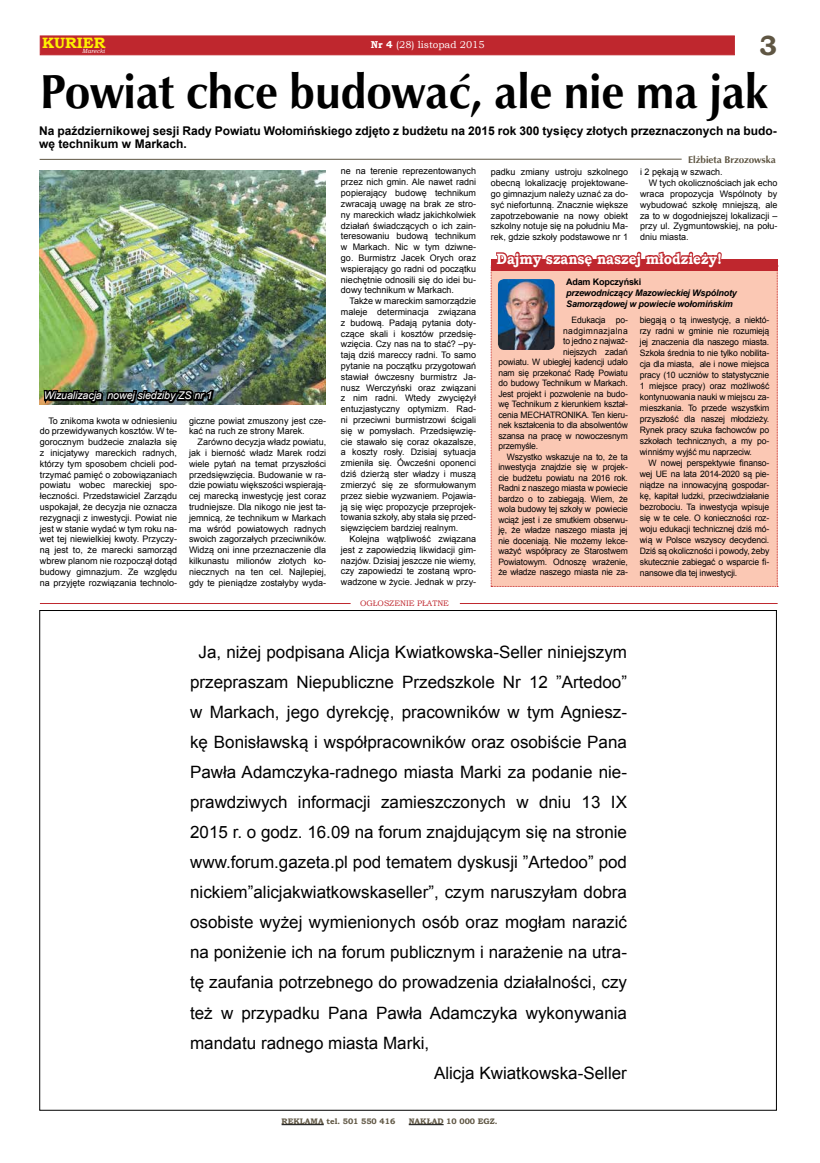
<style>
.page{position:relative;width:820px;height:1163px;background:#fff}
.page>*{position:absolute;margin:0;border:0;box-sizing:border-box;transform-origin:0 0}
.t1{font:700 49px "Classico URW";color:#000;scale:.94 1}
.t2{font:700 27.7px "Bookman Old Style";color:#5f5643}
.t3{font:17px "Arial";color:#000}
.t4{font:700 15px "Bookman Old Style";color:#fff;scale:.9 1}
.t5{font:700 15px "Bookman Old Style";color:#fff200}
.t6{font:700 12px/13px "Arial";color:#000}
.t7{font:italic 10.6px "Arial";letter-spacing:-.01em;color:#fff}
.t8{font:10px "Bookman Old Style";color:#fff}
.t9{font:700 10px "Classico URW";color:#5f5643}
.t10{font:9px/10.8px "Arial";color:#000;text-align:justify}
.t11{font:italic 700 9px/10.8px "Arial";letter-spacing:-.02em;color:#000}
.t12{font:700 9px "Arial";letter-spacing:-.02em;color:#000}
.t13{font:8.8px/11px "Arial";letter-spacing:-.02em;color:#000;text-align:justify}
.t14{font:8.8px "Arial";letter-spacing:.045em;color:#000}
.t15{font:700 8px "Bookman Old Style";color:#5f5643}
.t16{font:8px "Bookman Old Style";color:#bf272e}
.t17{font:italic 6px "Bookman Old Style";color:#fff}
.s1{font-weight:700}
</style>
<div class="page">
<div style="left:40px;top:35px;width:694px;height:20px;background:#bf272e;border:1px solid #bf272e"></div>
<hr style="left:281px;top:1124px;width:42px;height:1px;background:#000">
<hr style="left:408px;top:1124px;width:35px;height:1px;background:#000">
<hr style="left:40px;top:159px;width:641px;height:1px;background:#5f5643">
<img style="left:39px;top:170px;width:286px;height:234px">
<img style="left:42px;top:289px;width:173px;height:116px">
<svg style="left:490px;top:251px;width:287px;height:336px;background:#f8c1ae"></svg>
<img style="left:497px;top:279px;width:57px;height:71px">
<hr style="left:40px;top:603px;width:310px;height:1px;background:#bf272e">
<hr style="left:459px;top:603px;width:318px;height:1px;background:#bf272e">
<h3 class="t5" style="left:42px;top:32px;width:65px">KURIER</h3>
<p class="t17" style="left:82px;top:47px;width:24px">Marecki</p>
<p class="t8" style="left:370px;top:39px;width:115px"><span class="s1">Nr 4</span> (28) listopad 2015</p>
<h2 class="t2" style="left:758px;top:26px;width:20px">3</h2>
<h1 class="t1" style="left:40px;top:61px;width:775px">Powiat chce budować, ale nie ma jak</h1>
<h3 class="t6" style="left:39px;top:125px;width:739px">Na październikowej sesji Rady Powiatu Wołomińskiego zdjęto z budżetu na 2015 rok 300 tysięcy złotych przeznaczonych na budo&shy;wę technikum w Markach.</h3>
<p class="t9" style="left:688px;top:153px;width:89px">Elżbieta Brzozowska</p>
<p class="t7" style="left:44px;top:388px;width:170px">Wizualizacja nowej siedziby ZS nr 1</p>
<p class="t10" style="left:40px;top:415px;width:139px;text-indent:9px">To znikoma kwota w odniesieniu do przewidywanych kosztów. W te&shy;gorocznym budżecie znalazła się z inicjatywy mareckich radnych, którzy tym sposobem chcieli pod&shy;trzymać pamięć o zobowiązaniach powiatu wobec mareckiej spo&shy;łeczności. Przedstawiciel Zarządu uspokajał, że decyzja nie oznacza rezygnacji z inwestycji. Powiat nie jest w stanie wydać w tym roku na&shy;wet tej niewielkiej kwoty. Przyczy&shy;ną jest to, że marecki samorząd wbrew planom nie rozpoczął dotąd budowy gimnazjum. Ze względu na przyjęte rozwiązania technolo-</p>
<p class="t10" style="left:189px;top:415px;width:139px">giczne powiat zmuszony jest cze&shy;kać na ruch ze strony Marek.</p>
<p class="t10" style="left:189px;top:436px;width:139px;text-indent:9px">Zarówno decyzja władz powiatu, jak i bierność władz Marek rodzi wiele pytań na temat przyszłości przedsięwzięcia. Budowanie w ra&shy;dzie powiatu większości wspierają&shy;cej marecką inwestycję jest coraz trudniejsze. Dla nikogo nie jest ta&shy;jemnicą, że technikum w Markach ma wśród powiatowych radnych swoich zagorzałych przeciwników.<br>Widzą oni inne przeznaczenie dla kilkunastu milionów złotych ko&shy;niecznych na ten cel. Najlepiej, gdy te pieniądze zostałyby wyda-</p>
<p class="t10" style="left:341px;top:166px;width:137px">ne na terenie reprezentowanych przez nich gmin. Ale nawet radni popierający budowę technikum zwracają uwagę na brak ze stro&shy;ny mareckich władz jakichkolwiek działań świadczących o ich zain&shy;teresowaniu budową technikum w Markach. Nic w tym dziwne&shy;go. Burmistrz Jacek Orych oraz wspierający go radni od początku niechętnie odnosili się do idei bu&shy;dowy technikum w Markach.</p>
<p class="t10" style="left:341px;top:296px;width:137px;text-indent:9px">Także w mareckim samorządzie maleje determinacja związana z budową. Padają pytania doty&shy;czące skali i kosztów przedsię&shy;wzięcia. Czy nas na to stać? –py&shy;tają dziś mareccy radni. To samo pytanie na początku przygotowań stawiał ówczesny burmistrz Ja&shy;nusz Werczyński oraz związani z nim radni. Wtedy zwyciężył entuzjastyczny optymizm. Rad&shy;ni przeciwni burmistrzowi ścigali się w pomysłach. Przedsięwzię&shy;cie stawało się coraz okazalsze, a koszty rosły. Dzisiaj sytuacja zmieniła się. Ówcześni oponenci dziś dzierżą ster władzy i muszą zmierzyć się ze sformułowanym przez siebie wyzwaniem. Pojawia&shy;ją się więc propozycje przeprojek&shy;towania szkoły, aby stała się przed&shy;sięwzięciem bardziej realnym.</p>
<p class="t10" style="left:341px;top:533px;width:137px;text-indent:9px">Kolejna wątpliwość związana jest z zapowiedzią likwidacji gim&shy;nazjów. Dzisiaj jeszcze nie wiemy, czy zapowiedzi te zostaną wpro&shy;wadzone w życie. Jednak w przy-</p>
<p class="t16" style="left:360px;top:598px;width:90px">OGŁOSZENIE PŁATNE</p>
<p class="t10" style="left:490px;top:167px;width:139px">padku zmiany ustroju szkolnego obecną lokalizację projektowane&shy;go gimnazjum należy uznać za do&shy;syć niefortunną. Znacznie większe zapotrzebowanie na nowy obiekt szkolny notuje się na południu Ma&shy;rek, gdzie szkoły podstawowe nr 1</p>
<p class="t10" style="left:640px;top:167px;width:84px">i 2 pękają w szwach.</p>
<p class="t10" style="left:648px;top:178px;width:130px">W tych okolicznościach jak echo</p>
<p class="t10" style="left:640px;top:188px;width:139px">wraca propozycja Wspólnoty by</p>
<p class="t10" style="left:640px;top:199px;width:139px">wybudować szkołę mniejszą, ale</p>
<p class="t10" style="left:640px;top:210px;width:139px">za to w dogodniejszej lokalizacji –</p>
<p class="t10" style="left:640px;top:221px;width:139px">przy ul. Zygmuntowskiej, na połu-</p>
<p class="t10" style="left:640px;top:232px;width:50px">dniu miasta.</p>
<h3 class="t4" style="left:496px;top:247px;width:252px">Dajmy szansę naszej młodzieży!</h3>
<p class="t12" style="left:566px;top:276px;width:76px">Adam Kopczyński</p>
<p class="t11" style="left:566px;top:287px;width:172px">przewodniczący Mazowieckiej Wspólnoty<br>Samorządowej w powiecie wołomińskim</p>
<p class="t13" style="left:571px;top:314px;width:58px">Edukacja po-</p>
<p class="t14" style="left:563px;top:324px;width:66px">nadgimnazjalna</p>
<p class="t13" style="left:563px;top:335px;width:66px">to jedno z najważ-</p>
<p class="t13" style="left:563px;top:346px;width:66px">niejszych zadań</p>
<p class="t13" style="left:498px;top:356px;width:131px">powiatu. W ubiegłej kadencji udało</p>
<p class="t13" style="left:498px;top:367px;width:131px">nam się przekonać Radę Powiatu</p>
<p class="t13" style="left:498px;top:377px;width:131px">do budowy Technikum w Markach.</p>
<p class="t13" style="left:498px;top:388px;width:131px">Jest projekt i pozwolenie na budo-</p>
<p class="t13" style="left:498px;top:398px;width:131px">wę Technikum z kierunkiem kształ-</p>
<p class="t13" style="left:498px;top:409px;width:131px">cenia MECHATRONIKA. Ten kieru-</p>
<p class="t13" style="left:498px;top:419px;width:131px">nek kształcenia to dla absolwentów</p>
<p class="t13" style="left:498px;top:430px;width:131px">szansa na pracę w nowoczesnym</p>
<p class="t13" style="left:498px;top:440px;width:41px">przemyśle.</p>
<p class="t13" style="left:506px;top:451px;width:122px">Wszystko wskazuje na to, że ta</p>
<p class="t13" style="left:498px;top:461px;width:131px">inwestycja znajdzie się w projek-</p>
<p class="t13" style="left:498px;top:472px;width:131px">cie budżetu powiatu na 2016 rok.</p>
<p class="t13" style="left:498px;top:482px;width:131px">Radni z naszego miasta w powiecie</p>
<p class="t13" style="left:498px;top:493px;width:131px">bardzo o to zabiegają. Wiem, że</p>
<p class="t13" style="left:498px;top:503px;width:131px">wola budowy tej szkoły w powiecie</p>
<p class="t13" style="left:498px;top:514px;width:131px">wciąż jest i ze smutkiem obserwu-</p>
<p class="t13" style="left:498px;top:524px;width:131px">ję, że władze naszego miasta jej</p>
<p class="t13" style="left:498px;top:535px;width:131px">nie doceniają. Nie możemy lekce-</p>
<p class="t13" style="left:498px;top:545px;width:131px">ważyć współpracy ze Starostwem</p>
<p class="t13" style="left:498px;top:556px;width:131px">Powiatowym. Odnoszę wrażenie,</p>
<p class="t13" style="left:498px;top:566px;width:131px">że władze naszego miasta nie za-</p>
<p class="t13" style="left:639px;top:314px;width:131px">biegają o tą inwestycję, a niektó&shy;rzy radni w gminie nie rozumieją jej znaczenia dla naszego miasta.<br>Szkoła średnia to nie tylko nobilita&shy;cja dla miasta, ale i nowe miejsca pracy (10 uczniów to statystycznie 1 miejsce pracy) oraz możliwość kontynuowania nauki w miejscu za&shy;mieszkania. To przede wszystkim przyszłość dla naszej młodzieży.<br>Rynek pracy szuka fachowców po szkołach technicznych, a my po&shy;winniśmy wyjść mu naprzeciw.</p>
<p class="t13" style="left:639px;top:457px;width:131px;text-indent:9px">W nowej perspektywie finanso&shy;wej UE na lata 2014-2020 są pie&shy;niądze na innowacyjną gospodar&shy;kę, kapitał ludzki, przeciwdziałanie bezrobociu. Ta inwestycja wpisuje się w te cele. O konieczności roz&shy;woju edukacji technicznej dziś mó&shy;wią w Polsce wszyscy decydenci.<br>Dziś są okoliczności i powody, żeby skutecznie zabiegać o wsparcie fi&shy;nansowe dla tej inwestycji.</p>
<h3 class="t3" style="left:198px;top:641px;width:430px">Ja, niżej podpisana Alicja Kwiatkowska-Seller niniejszym</h3>
<h3 class="t3" style="left:190px;top:671px;width:438px">przepraszam Niepubliczne Przedszkole Nr 12 ”Artedoo”</h3>
<h3 class="t3" style="left:190px;top:701px;width:438px">w Markach, jego dyrekcję, pracowników w tym Agniesz-</h3>
<h3 class="t3" style="left:190px;top:731px;width:438px">kę Bonisławską i współpracowników oraz osobiście Pana</h3>
<h3 class="t3" style="left:190px;top:761px;width:438px">Pawła Adamczyka-radnego miasta Marki za podanie nie-</h3>
<h3 class="t3" style="left:190px;top:791px;width:438px">prawdziwych informacji zamieszczonych w dniu 13 IX</h3>
<h3 class="t3" style="left:190px;top:821px;width:438px">2015 r. o godz. 16.09 na forum znajdującym się na stronie</h3>
<h3 class="t3" style="left:190px;top:851px;width:438px">www.forum.gazeta.pl pod tematem dyskusji ”Artedoo” pod</h3>
<h3 class="t3" style="left:190px;top:881px;width:438px">nickiem”alicjakwiatkowskaseller”, czym naruszyłam dobra</h3>
<h3 class="t3" style="left:190px;top:911px;width:438px">osobiste wyżej wymienionych osób oraz mogłam narazić</h3>
<h3 class="t3" style="left:190px;top:941px;width:438px">na poniżenie ich na forum publicznym i narażenie na utra-</h3>
<h3 class="t3" style="left:190px;top:971px;width:438px">tę zaufania potrzebnego do prowadzenia działalności, czy</h3>
<h3 class="t3" style="left:190px;top:1001px;width:438px">też w przypadku Pana Pawła Adamczyka wykonywania</h3>
<h3 class="t3" style="left:190px;top:1031px;width:241px">mandatu radnego miasta Marki,</h3>
<h3 class="t3" style="left:434px;top:1061px;width:194px">Alicja Kwiatkowska-Seller</h3>
<p class="t15" style="left:281px;top:1114px;width:115px">REKLAMA tel. 501 550 416</p>
<p class="t15" style="left:408px;top:1114px;width:90px">NAKŁAD 10 000 EGZ.</p>
</div>
